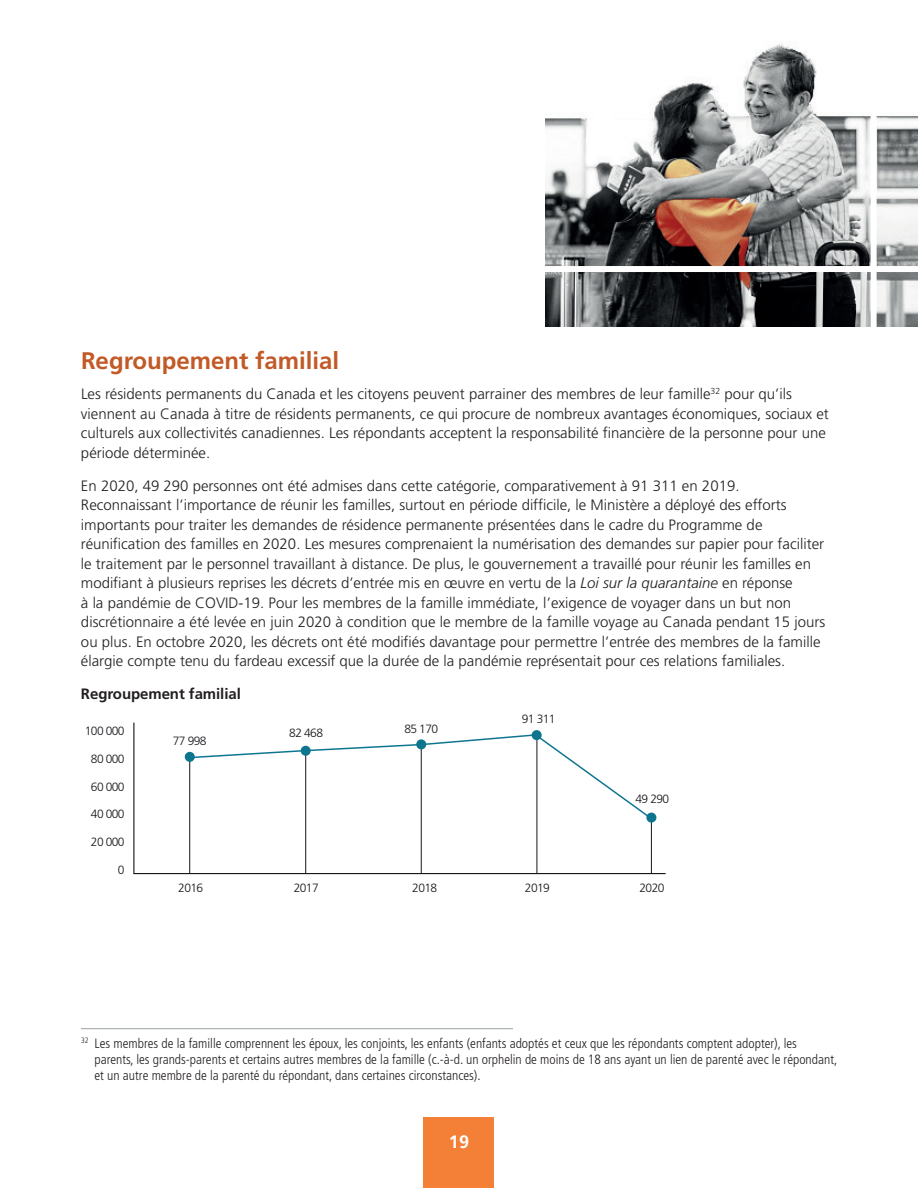
<style>
.page{position:relative;width:918px;height:1188px;background:#fff}
.page>*{position:absolute;margin:0;border:0;box-sizing:border-box;transform-origin:0 0}
.t1{font:700 24px "Frutiger LT Pro";color:#c25a27}
.t2{font:700 18px "Frutiger LT Pro";color:#fff}
.t3{font:300 15px/19.5px "Frutiger LT Pro";color:#231f20}
.t4{font:700 15px "Frutiger LT Pro";letter-spacing:-.005em;color:#231f20}
.t5{font:300 condensed 13.5px/16.2px "Frutiger LT Pro";color:#231f20}
.t6{font:300 12px "Frutiger LT Pro";letter-spacing:-.05em;color:#171419}
.s1{font-style:italic}
</style>
<div class="page">
<div style="left:424px;top:1117px;width:70px;height:71px;background:#f48037"></div>
<svg style="left:133px;top:722px;width:533px;height:153px"></svg>
<hr style="left:651px;top:817px;width:1px;height:57px;background:#171419">
<div style="left:646px;top:813px;width:10px;height:10px;background:#0d768e;border-radius:50%"></div>
<hr style="left:189px;top:757px;width:1px;height:117px;background:#171419">
<hr style="left:305px;top:751px;width:1px;height:123px;background:#171419">
<hr style="left:421px;top:745px;width:1px;height:129px;background:#171419">
<hr style="left:537px;top:735px;width:1px;height:139px;background:#171419">
<div style="left:185px;top:752px;width:10px;height:10px;background:#0d768e;border-radius:50%"></div>
<svg style="left:532px;top:730px;width:10px;height:10px"></svg>
<svg style="left:188px;top:733px;width:465px;height:87px"></svg>
<hr style="left:81px;top:1028px;width:432px;height:1px;background:#9aa1a4">
<img style="left:545px;top:43px;width:373px;height:284px">
<div style="left:514px;top:266px;width:404px;height:6px;background:#fff"></div>
<div style="left:871px;top:0;width:6px;height:331px;background:#fff"></div>
<h1 class="t1" style="left:81px;top:346px;width:260px">Regroupement familial</h1>
<p class="t3" style="left:81px;top:384px;width:749px">Les résidents permanents du Canada et les citoyens peuvent parrainer des membres de leur famille<sup>32</sup> pour qu’ils viennent au Canada à titre de résidents permanents, ce qui procure de nombreux avantages économiques, sociaux et culturels aux collectivités canadiennes. Les répondants acceptent la responsabilité financière de la personne pour une période déterminée.</p>
<p class="t3" style="left:81px;top:476px;width:746px">En 2020, 49 290 personnes ont été admises dans cette catégorie, comparativement à 91 311 en 2019.<br>Reconnaissant l’importance de réunir les familles, surtout en période difficile, le Ministère a déployé des efforts importants pour traiter les demandes de résidence permanente présentées dans le cadre du Programme de réunification des familles en 2020. Les mesures comprenaient la numérisation des demandes sur papier pour faciliter le traitement par le personnel travaillant à distance. De plus, le gouvernement a travaillé pour réunir les familles en modifiant à plusieurs reprises les décrets d’entrée mis en œuvre en vertu de la <span class="s1">Loi sur la quarantaine</span> en réponse<br>à la pandémie de COVID-19. Pour les membres de la famille immédiate, l’exigence de voyager dans un but non discrétionnaire a été levée en juin 2020 à condition que le membre de la famille voyage au Canada pendant 15 jours ou plus. En octobre 2020, les décrets ont été modifiés davantage pour permettre l’entrée des membres de la famille élargie compte tenu du fardeau excessif que la durée de la pandémie représentait pour ces relations familiales.</p>
<p class="t4" style="left:81px;top:685px;width:161px">Regroupement familial</p>
<p class="t6" style="left:85px;top:724px;width:41px">100 000</p>
<p class="t6" style="left:91px;top:752px;width:35px">80 000</p>
<p class="t6" style="left:91px;top:780px;width:35px">60 000</p>
<p class="t6" style="left:91px;top:807px;width:35px">40 000</p>
<p class="t6" style="left:91px;top:835px;width:35px">20 000</p>
<p class="t6" style="left:118px;top:863px;width:8px">0</p>
<p class="t6" style="left:640px;top:881px;width:26px">2020</p>
<p class="t6" style="left:522px;top:711px;width:35px">91 311</p>
<p class="t6" style="left:289px;top:726px;width:35px">82 468</p>
<p class="t6" style="left:404px;top:722px;width:35px">85 170</p>
<p class="t6" style="left:173px;top:733px;width:35px">77 998</p>
<p class="t6" style="left:636px;top:792px;width:35px">49 290</p>
<p class="t6" style="left:178px;top:881px;width:26px">2016</p>
<p class="t6" style="left:294px;top:881px;width:26px">2017</p>
<p class="t6" style="left:412px;top:881px;width:26px">2018</p>
<p class="t6" style="left:525px;top:881px;width:26px">2019</p>
<p class="t5" style="left:94px;top:1035px;width:744px;text-indent:-14px"><sup>32</sup> Les membres de la famille comprennent les époux, les conjoints, les enfants (enfants adoptés et ceux que les répondants comptent adopter), les parents, les grands-parents et certains autres membres de la famille (c.-à-d. un orphelin de moins de 18 ans ayant un lien de parenté avec le répondant, et un autre membre de la parenté du répondant, dans certaines circonstances).</p>
<p class="t2" style="left:449px;top:1131px;width:22px">19</p>
</div>
